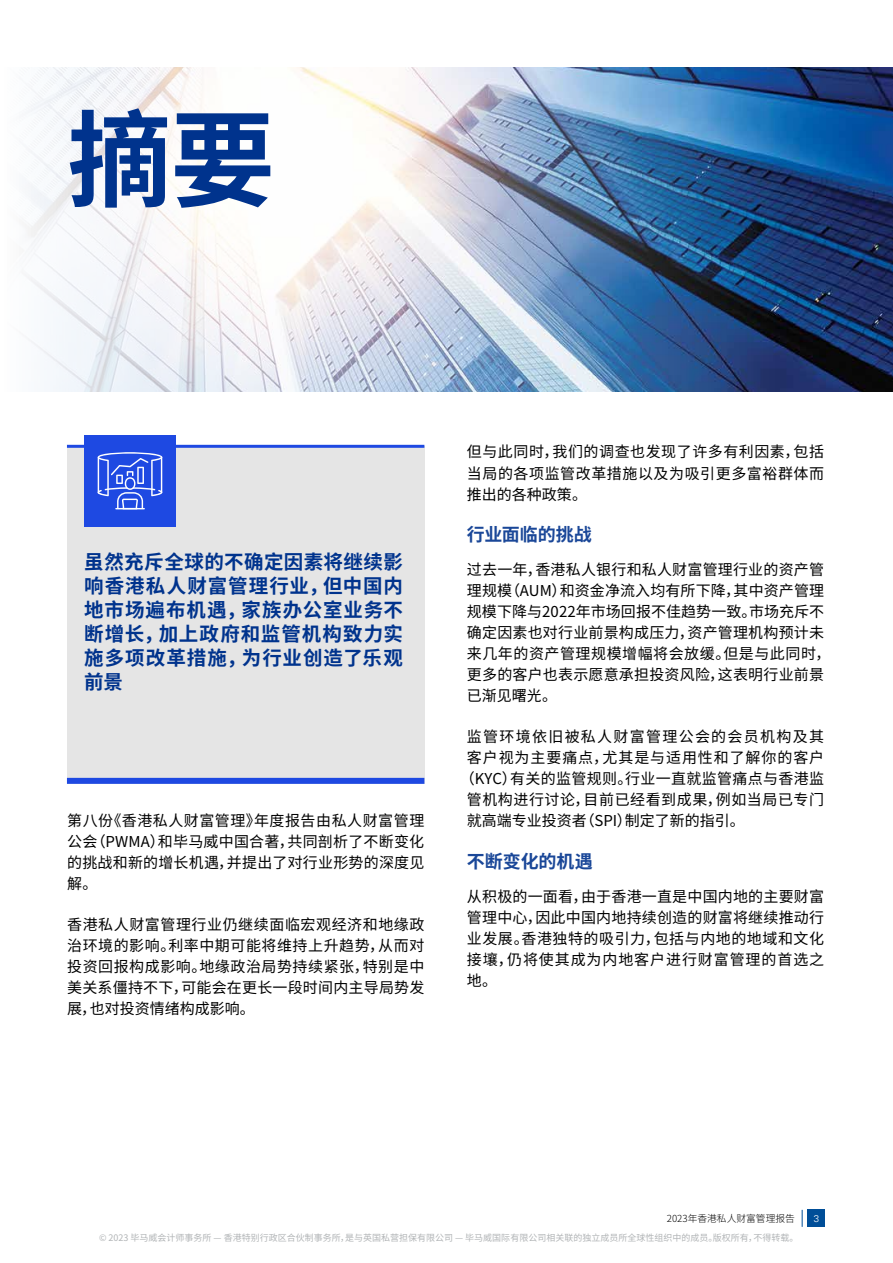
<style>
.page{position:relative;width:893px;height:1263px;background:#fff}
.page>*{position:absolute;margin:0;border:0;box-sizing:border-box;transform-origin:0 0}
.t1{font:700 105px "Noto Sans CJ Ksc";color:#00338d}
.t2{font:700 19.5px/24px "Noto Sans CJ Ksc";letter-spacing:.05em;color:#00338d;text-align:justify}
.t3{font:700 18px "Noto Sans CJ Ksc";letter-spacing:-.005em;color:#1a4798}
.t4{font:15px/21px "Noto Sans CJ Ksc";letter-spacing:.015em;color:#000;text-align:justify}
.t5{font:15px "Noto Sans CJ Ksc";letter-spacing:.035em;color:#000}
.t6{font:15px "Noto Sans CJ Ksc";letter-spacing:.06em;color:#000}
.t7{font:15px "Noto Sans CJ Ksc";letter-spacing:.085em;color:#000}
.t8{font:300 9.75px "Noto Sans CJ Ksc";color:#000}
.t9{font:300 9.75px "Universfor KPMG";color:#fff}
.t10{font:9px "Noto Sans CJ Ksc";color:#b1b4b6}
</style>
<div class="page">
<div style="left:808px;top:1210px;width:17px;height:17px;background:#004e98"></div>
<svg style="left:802px;top:1210px;width:1px;height:17px"></svg>
<div style="left:67px;top:446px;width:357px;height:338px;background:#e5e5e5"></div>
<img style="left:784px;top:68px;width:109px;height:324px">
<img style="left:28px;top:68px;width:756px;height:324px">
<hr style="left:67px;top:445px;width:357px;height:3px;background:#1e49e2">
<div style="left:67px;top:778px;width:357px;height:6px;background:#1e49e2"></div>
<div style="left:84px;top:435px;width:92px;height:91px;background:#1e49e2"></div>
<svg style="left:98px;top:452px;width:64px;height:56px"></svg>
<hr style="left:115px;top:508px;width:30px;height:1px;background:#fff">
<h1 class="t1" style="left:67px;top:101px;width:210px">摘要</h1>
<h2 class="t2" style="left:84px;top:550px;width:320px">虽然充斥全球的不确定因素将继续影响香港私人财富管理行业，但中国内地市场遍布机遇，家族办公室业务不断增长，加上政府和监管机构致力实施多项改革措施，为行业创造了乐观前景</h2>
<p class="t4" style="left:67px;top:810px;width:359px">第八份《香港私人财富管理》年度报告由私人财富管理公会（PWMA）和毕马威中国合著，共同剖析了不断变化的挑战和新的增长机遇，并提出了对行业形势的深度见解。</p>
<p class="t4" style="left:67px;top:914px;width:359px">香港私人财富管理行业仍继续面临宏观经济和地缘政治环境的影响。利率中期可能将维持上升趋势，从而对投资回报构成影响。地缘政治局势持续紧张，特别是中美关系僵持不下，可能会在更长一段时间内主导局势发展，也对投资情绪构成影响。</p>
<p class="t4" style="left:467px;top:442px;width:359px">但与此同时，我们的调查也发现了许多有利因素，包括当局的各项监管改革措施以及为吸引更多富裕群体而推出的各种政策。</p>
<p class="t3" style="left:467px;top:525px;width:126px">行业面临的挑战</p>
<p class="t4" style="left:467px;top:559px;width:365px;text-align:left">过去一年，香港私人银行和私人财富管理行业的资产管理规模（AUM）和资金净流入均有所下降，其中资产管理规模下降与2022年市场回报不佳趋势一致。市场充斥不确定因素也对行业前景构成压力，资产管理机构预计未来几年的资产管理规模增幅将会放缓。但是与此同时，更多的客户也表示愿意承担投资风险，这表明行业前景已渐见曙光。</p>
<p class="t7" style="left:467px;top:728px;width:359px">监管环境依旧被私人财富管理公会的会员机构及其</p>
<p class="t6" style="left:467px;top:749px;width:359px">客户视为主要痛点，尤其是与适用性和了解你的客户</p>
<p class="t4" style="left:460px;top:769px;width:366px">（KYC）有关的监管规则。行业一直就监管痛点与香港监</p>
<p class="t5" style="left:467px;top:791px;width:359px">管机构进行讨论，目前已经看到成果，例如当局已专门</p>
<p class="t4" style="left:467px;top:811px;width:279px">就高端专业投资者（SPI）制定了新的指引。</p>
<p class="t3" style="left:467px;top:851px;width:127px">不断变化的机遇</p>
<p class="t4" style="left:467px;top:886px;width:359px">从积极的一面看，由于香港一直是中国内地的主要财富管理中心，因此中国内地持续创造的财富将继续推动行业发展。香港独特的吸引力，包括与内地的地域和文化接壤，仍将使其成为内地客户进行财富管理的首选之地。</p>
<p class="t8" style="left:667px;top:1213px;width:130px">2023年香港私人财富管理报告</p>
<p class="t9" style="left:814px;top:1212px;width:7px">3</p>
<p class="t10" style="left:99px;top:1232px;width:701px">© 2023 毕马威会计师事务所 — 香港特别行政区合伙制事务所，是与英国私营担保有限公司 — 毕马威国际有限公司相关联的独立成员所全球性组织中的成员。版权所有，不得转载。</p>
</div>
